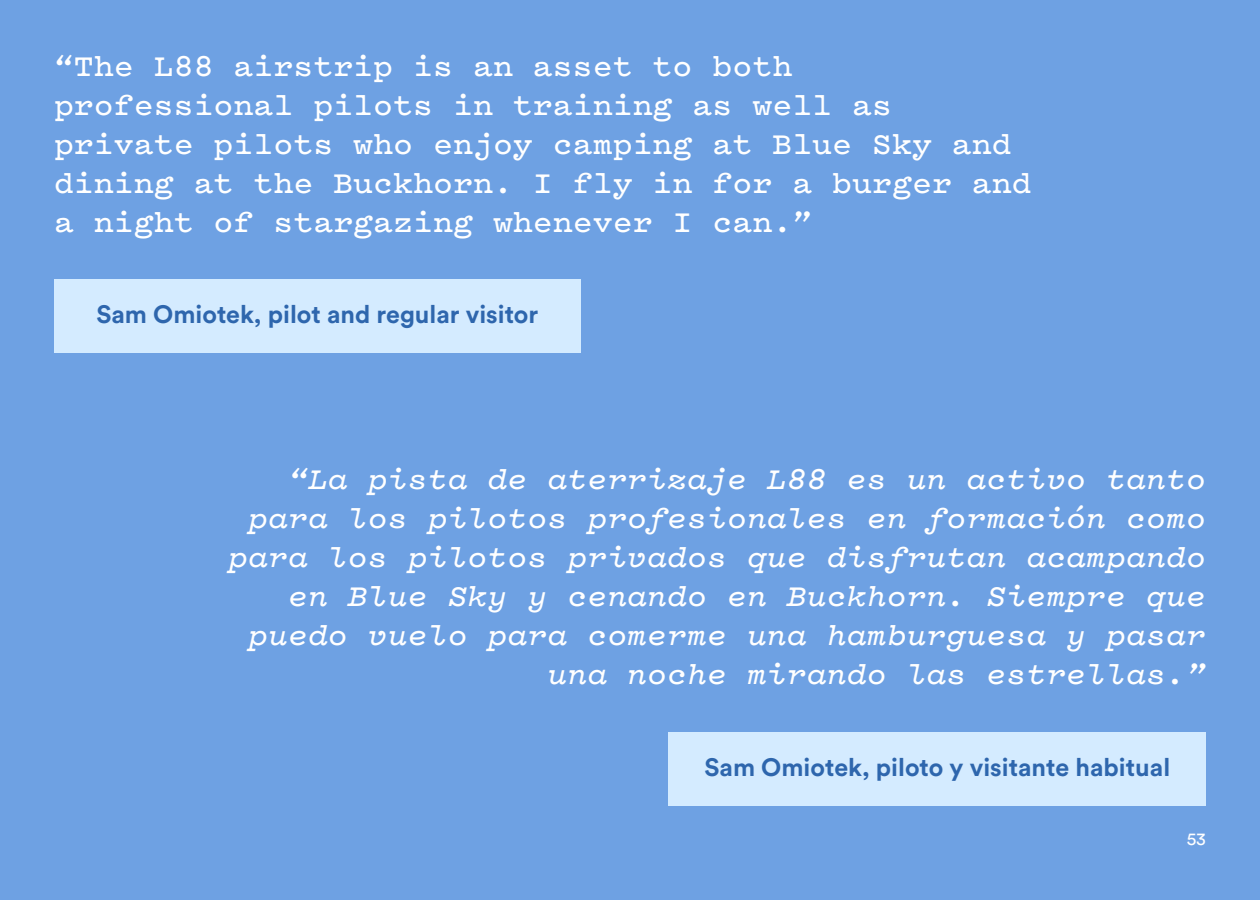
<style>
.page{position:relative;width:1260px;height:900px;background:#6ea1e3}
.page>*{position:absolute;margin:0;border:0;box-sizing:border-box;transform-origin:0 0}
.t1{font:italic 600 32.5px/39px "Pitch";color:#fff;text-align:right}
.t2{font:600 32.5px/39px "Pitch";color:#fff}
.t3{font:700 25px "Circular Std";color:#2e66ad}
.t4{font:17.5px "Circular Std";color:#fff}
</style>
<div class="page">
<div style="left:54px;top:279px;width:527px;height:74px;background:#d4ebff"></div>
<div style="left:669px;top:732px;width:537px;height:74px;background:#d4ebff"></div>
<p class="t2" style="left:54px;top:45px;width:979px">“The L88 airstrip is an asset to both professional pilots in training as well as private pilots who enjoy camping at Blue Sky and dining at the Buckhorn. I fly in for a burger and a night of stargazing whenever I can.”</p>
<p class="t3" style="left:96px;top:298px;width:443px">Sam Omiotek, pilot and regular visitor</p>
<p class="t1" style="left:228px;top:459px;width:979px">“La pista de aterrizaje L88 es un activo tanto para los pilotos profesionales en formación como para los pilotos privados que disfrutan acampando en Blue Sky y cenando en Buckhorn. Siempre que puedo vuelo para comerme una hamburguesa y pasar una noche mirando las estrellas.”</p>
<p class="t3" style="left:704px;top:751px;width:467px">Sam Omiotek, piloto y visitante habitual</p>
<p class="t4" style="left:1187px;top:828px;width:21px">53</p>
</div>
